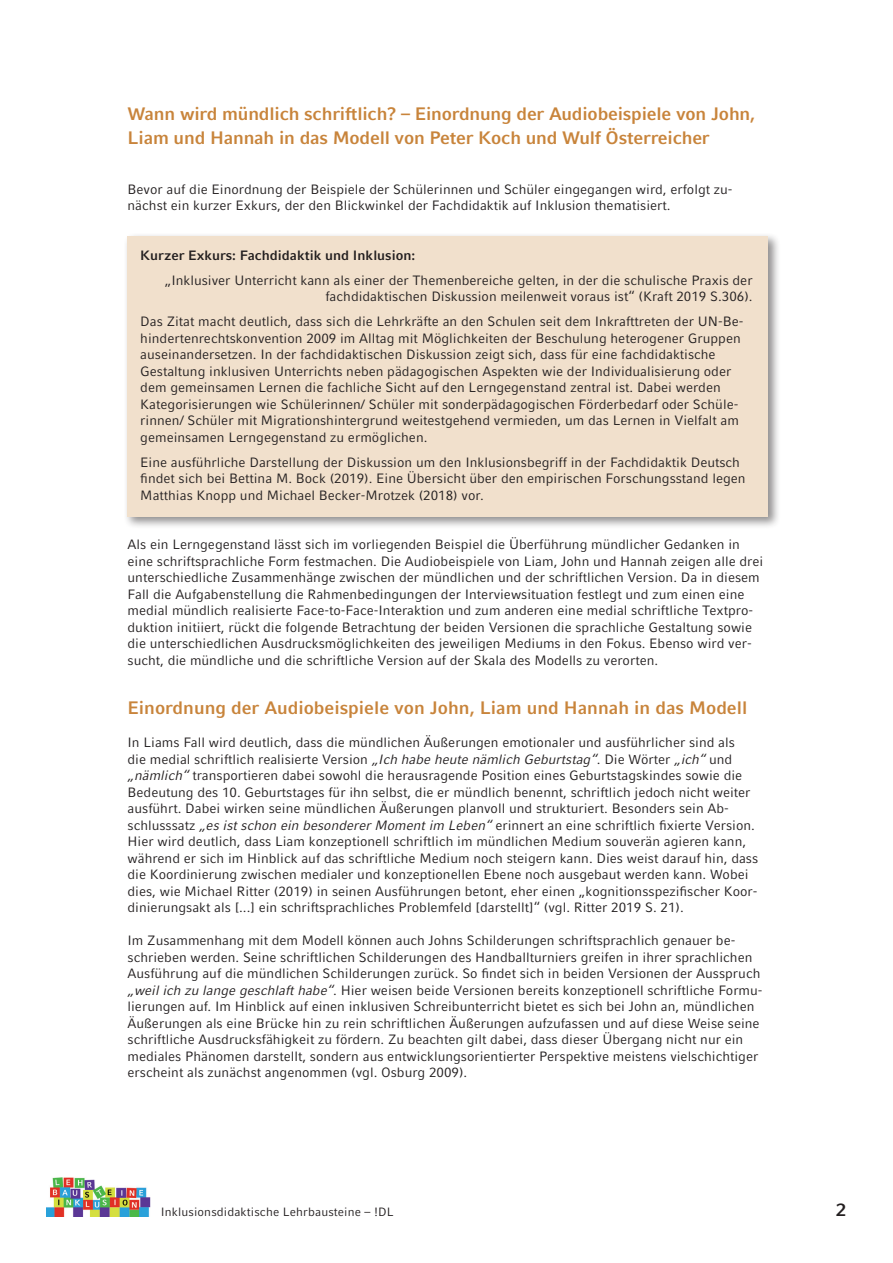
<style>
.page{position:relative;width:893px;height:1263px;background:#fff}
.page>*{position:absolute;margin:0;border:0;box-sizing:border-box;transform-origin:0 0}
.Head_12pt{font:700 18px/24px "LMU Compatil Fact";letter-spacing:-.01em;color:#c8843b}
.t1{font:700 18px "LMU Compatil Fact";color:#231f20}
.Fließ{font:13.5px/16.5px "LMU Compatil Fact";color:#231f20}
.Fließ-2{font:700 13.5px "LMU Compatil Fact";color:#231f20}
.t2{font:12px "LMU Compatil Fact";letter-spacing:.01em;color:#231f20}
.s1{font-style:italic}
</style>
<div class="page">
<img style="left:47px;top:1177px;width:104px;height:39px">
<div style="left:124px;top:232px;width:657px;height:297px;background:#231f20;opacity:.5"></div>
<div style="left:128px;top:236px;width:640px;height:281px;background:#f1e0cc"></div>
<p class="Head_12pt" style="left:128px;top:102px;width:629px">Wann wird mündlich schriftlich? – Einordnung der Audiobeispiele von John,<br>Liam und Hannah in das Modell von Peter Koch und Wulf Österreicher</p>
<p class="Fließ" style="left:128px;top:181px;width:606px">Bevor auf die Einordnung der Beispiele der Schülerinnen und Schüler eingegangen wird, erfolgt zu&shy;nächst ein kurzer Exkurs, der den Blickwinkel der Fachdidaktik auf Inklusion thematisiert.</p>
<p class="Fließ-2" style="left:140px;top:247px;width:276px">Kurzer Exkurs: Fachdidaktik und Inklusion:</p>
<p class="Fließ" style="left:165px;top:272px;width:589px;text-align:right">„Inklusiver Unterricht kann als einer der Themenbereiche gelten, in der die schulische Praxis der fachdidaktischen Diskussion meilenweit voraus ist“ (Kraft 2019 S.306).</p>
<p class="Fließ" style="left:140px;top:313px;width:605px">Das Zitat macht deutlich, dass sich die Lehrkräfte an den Schulen seit dem Inkrafttreten der UN-Be&shy;hindertenrechtskonvention 2009 im Alltag mit Möglichkeiten der Beschulung heterogener Gruppen auseinandersetzen. In der fachdidaktischen Diskussion zeigt sich, dass für eine fachdidaktische Gestaltung inklusiven Unterrichts neben pädagogischen Aspekten wie der Individualisierung oder dem gemeinsamen Lernen die fachliche Sicht auf den Lerngegenstand zentral ist. Dabei werden Kategorisierungen wie Schülerinnen/ Schüler mit sonderpädagogischen Förderbedarf oder Schüle&shy;rinnen/ Schüler mit Migrationshintergrund weitestgehend vermieden, um das Lernen in Vielfalt am gemeinsamen Lerngegenstand zu ermöglichen.</p>
<p class="Fließ" style="left:140px;top:454px;width:607px">Eine ausführliche Darstellung der Diskussion um den Inklusionsbegriff in der Fachdidaktik Deutsch findet sich bei Bettina M. Bock (2019). Eine Übersicht über den empirischen Forschungsstand legen<br>Matthias Knopp und Michael Becker-Mrotzek (2018) vor.</p>
<p class="Fließ" style="left:128px;top:536px;width:637px">Als ein Lerngegenstand lässt sich im vorliegenden Beispiel die Überführung mündlicher Gedanken in eine schriftsprachliche Form festmachen. Die Audiobeispiele von Liam, John und Hannah zeigen alle drei unterschiedliche Zusammenhänge zwischen der mündlichen und der schriftlichen Version. Da in diesem Fall die Aufgabenstellung die Rahmenbedingungen der Interviewsituation festlegt und zum einen eine medial mündlich realisierte Face-to-Face-Interaktion und zum anderen eine medial schriftliche Textpro&shy;duktion initiiert, rückt die folgende Betrachtung der beiden Versionen die sprachliche Gestaltung sowie die unterschiedlichen Ausdrucksmöglichkeiten des jeweiligen Mediums in den Fokus. Ebenso wird ver&shy;sucht, die mündliche und die schriftliche Version auf der Skala des Modells zu verorten.</p>
<p class="Head_12pt" style="left:128px;top:696px;width:621px">Einordnung der Audiobeispiele von John, Liam und Hannah in das Modell</p>
<p class="Fließ" style="left:128px;top:734px;width:632px">In Liams Fall wird deutlich, dass die mündlichen Äußerungen emotionaler und ausführlicher sind als<br>die medial schriftlich realisierte Version <span class="s1">„Ich habe heute nämlich Geburtstag“</span>. Die Wörter <span class="s1">„ich“</span> und <span class="s1">„nämlich“</span> transportieren dabei sowohl die herausragende Position eines Geburtstagskindes sowie die Bedeutung des 10. Geburtstages für ihn selbst, die er mündlich benennt, schriftlich jedoch nicht weiter ausführt. Dabei wirken seine mündlichen Äußerungen planvoll und strukturiert. Besonders sein Ab&shy;schlusssatz <span class="s1">„es ist schon ein besonderer Moment im Leben“</span> erinnert an eine schriftlich fixierte Version.<br>Hier wird deutlich, dass Liam konzeptionell schriftlich im mündlichen Medium souverän agieren kann, während er sich im Hinblick auf das schriftliche Medium noch steigern kann. Dies weist darauf hin, dass die Koordinierung zwischen medialer und konzeptionellen Ebene noch ausgebaut werden kann. Wobei dies, wie Michael Ritter (2019) in seinen Ausführungen betont, eher einen „kognitionsspezifischer Koor&shy;dinierungsakt als [...] ein schriftsprachliches Problemfeld [darstellt]“ (vgl. Ritter 2019 S. 21).</p>
<p class="Fließ" style="left:128px;top:932px;width:636px">Im Zusammenhang mit dem Modell können auch Johns Schilderungen schriftsprachlich genauer be&shy;schrieben werden. Seine schriftlichen Schilderungen des Handballturniers greifen in ihrer sprachlichen Ausführung auf die mündlichen Schilderungen zurück. So findet sich in beiden Versionen der Ausspruch <span class="s1">„weil ich zu lange geschlaft habe“</span>. Hier weisen beide Versionen bereits konzeptionell schriftliche Formu&shy;lierungen auf. Im Hinblick auf einen inklusiven Schreibunterricht bietet es sich bei John an, mündlichen Äußerungen als eine Brücke hin zu rein schriftlichen Äußerungen aufzufassen und auf diese Weise seine schriftliche Ausdrucksfähigkeit zu fördern. Zu beachten gilt dabei, dass dieser Übergang nicht nur ein mediales Phänomen darstellt, sondern aus entwicklungsorientierter Perspektive meistens vielschichtiger erscheint als zunächst angenommen (vgl. Osburg 2009).</p>
<p class="t2" style="left:161px;top:1205px;width:234px">Inklusionsdidaktische Lehrbausteine – !DL</p>
<p class="t1" style="left:836px;top:1199px;width:12px">2</p>
</div>
